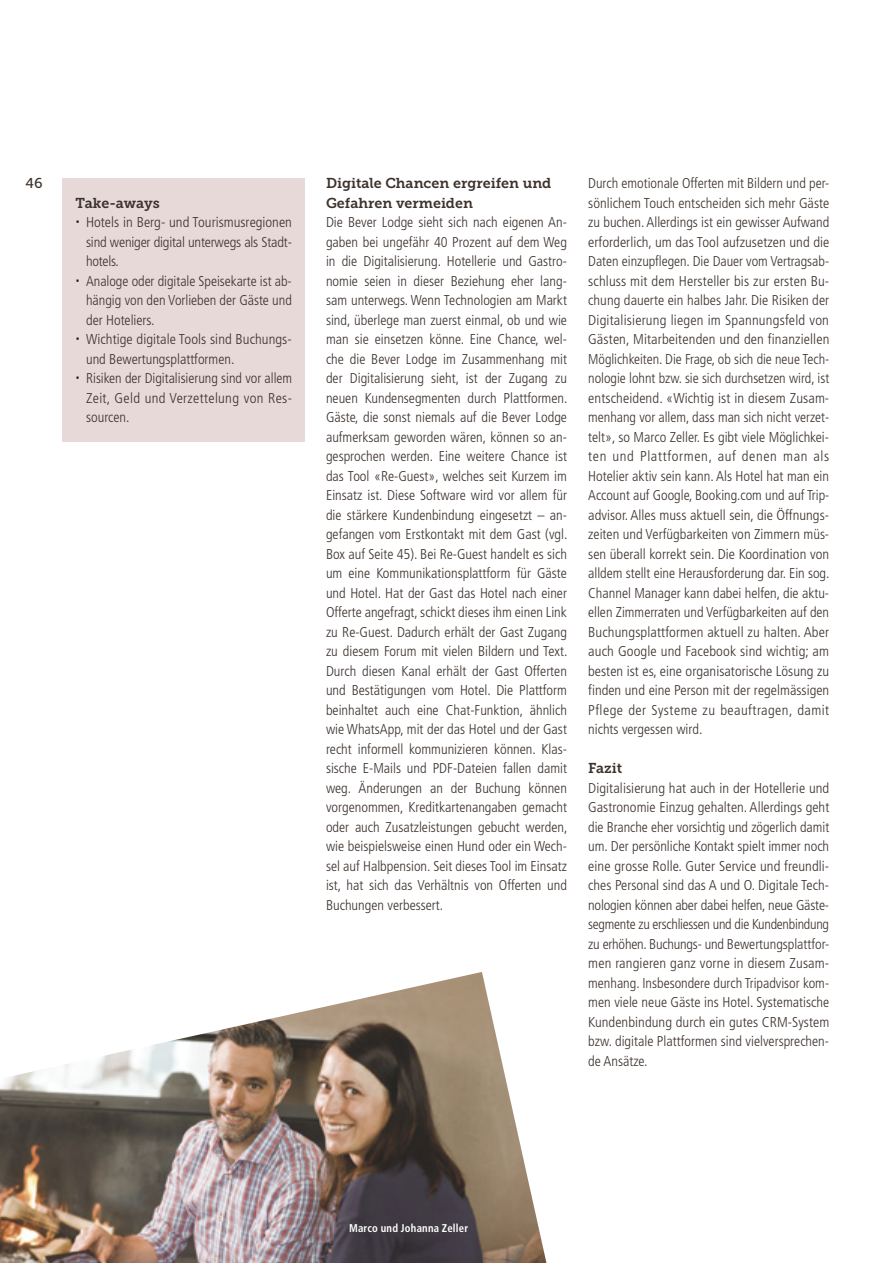
<style>
.page{position:relative;width:893px;height:1263px;background:#fff}
.page>*{position:absolute;margin:0;border:0;box-sizing:border-box;transform-origin:0 0}
.t1{font:300 condensed 14.25px/19.5px "Frutiger";color:#3c322d;text-align:justify}
.t2{font:14.25px/19.5px "Museo Slab 700";color:#3c322d}
.t3{font:14.25px "Museo Slab 500";color:#3c322d}
.t4{font:700 condensed 11.25px "Frutiger";letter-spacing:.02em;color:#fff;scale:.95 1}
</style>
<div class="page">
<div style="left:63px;top:179px;width:242px;height:263px;background:#e7d9d7"></div>
<img style="left:0;top:972px;width:547px;height:291px">
<p class="t3" style="left:25px;top:175px;width:19px">46</p>
<p class="t2" style="left:75px;top:193px;width:86px">Take-aways</p>
<p class="t1" style="left:86px;top:213px;width:208px;text-align:left">Hotels in Berg- und Tourismusregionen sind weniger digital unterwegs als Stadt&shy;hotels.<br>Analoge oder digitale Speisekarte ist ab&shy;hängig von den Vorlieben der Gäste und der Hoteliers.<br>Wichtige digitale Tools sind Buchungs&shy;und Bewertungsplattformen.<br>Risiken der Digitalisierung sind vor allem<br>Zeit, Geld und Verzettelung von Res&shy;sourcen.</p>
<p class="t2" style="left:326px;top:174px;width:227px">Digitale Chancen ergreifen und<br>Gefahren vermeiden</p>
<p class="t1" style="left:326px;top:213px;width:243px">Die Bever Lodge sieht sich nach eigenen An&shy;gaben bei ungefähr 40 Prozent auf dem Weg in die Digitalisierung. Hotellerie und Gastro&shy;nomie seien in dieser Beziehung eher lang&shy;sam unterwegs. Wenn Technologien am Markt sind, überlege man zuerst einmal, ob und wie man sie einsetzen könne. Eine Chance, wel&shy;che die Bever Lodge im Zusammenhang mit der Digitalisierung sieht, ist der Zugang zu neuen Kundensegmenten durch Plattformen.<br>Gäste, die sonst niemals auf die Bever Lodge aufmerksam geworden wären, können so an&shy;gesprochen werden. Eine weitere Chance ist das Tool «Re-Guest», welches seit Kurzem im Einsatz ist. Diese Software wird vor allem für die stärkere Kundenbindung eingesetzt – an&shy;gefangen vom Erstkontakt mit dem Gast (vgl.<br>Box auf Seite 45). Bei Re-Guest handelt es sich um eine Kommunikationsplattform für Gäste und Hotel. Hat der Gast das Hotel nach einer Offerte angefragt, schickt dieses ihm einen Link zu Re-Guest. Dadurch erhält der Gast Zugang zu diesem Forum mit vielen Bildern und Text.<br>Durch diesen Kanal erhält der Gast Offerten und Bestätigungen vom Hotel. Die Plattform beinhaltet auch eine Chat-Funktion, ähnlich wie WhatsApp, mit der das Hotel und der Gast recht informell kommunizieren können. Klas&shy;sische E-Mails und PDF-Dateien fallen damit weg. Änderungen an der Buchung können vorgenommen, Kreditkartenangaben gemacht oder auch Zusatzleistungen gebucht werden, wie beispielsweise einen Hund oder ein Wech&shy;sel auf Halbpension. Seit dieses Tool im Einsatz ist, hat sich das Verhältnis von Offerten und Buchungen verbessert.</p>
<p class="t1" style="left:588px;top:174px;width:243px">Durch emotionale Offerten mit Bildern und per&shy;sönlichem Touch entscheiden sich mehr Gäste zu buchen. Allerdings ist ein gewisser Aufwand erforderlich, um das Tool aufzusetzen und die Daten einzupflegen. Die Dauer vom Vertragsab&shy;schluss mit dem Hersteller bis zur ersten Bu&shy;chung dauerte ein halbes Jahr. Die Risiken der Digitalisierung liegen im Spannungsfeld von Gästen, Mitarbeitenden und den finanziellen Möglichkeiten. Die Frage, ob sich die neue Tech&shy;nologie lohnt bzw. sie sich durchsetzen wird, ist entscheidend. «Wichtig ist in diesem Zusam&shy;menhang vor allem, dass man sich nicht verzet&shy;telt», so Marco Zeller. Es gibt viele Möglichkei&shy;ten und Plattformen, auf denen man als Hotelier aktiv sein kann. Als Hotel hat man ein Account auf Google, Booking.com und auf Trip&shy;advisor. Alles muss aktuell sein, die Öffnungs&shy;zeiten und Verfügbarkeiten von Zimmern müs&shy;sen überall korrekt sein. Die Koordination von alldem stellt eine Herausforderung dar. Ein sog.<br>Channel Manager kann dabei helfen, die aktu&shy;ellen Zimmerraten und Verfügbarkeiten auf den Buchungsplattformen aktuell zu halten. Aber auch Google und Facebook sind wichtig; am besten ist es, eine organisatorische Lösung zu finden und eine Person mit der regelmässigen Pflege der Systeme zu beauftragen, damit nichts vergessen wird.</p>
<p class="t2" style="left:588px;top:759px;width:35px">Fazit</p>
<p class="t1" style="left:588px;top:778px;width:243px">Digitalisierung hat auch in der Hotellerie und Gastronomie Einzug gehalten. Allerdings geht die Branche eher vorsichtig und zögerlich damit um. Der persönliche Kontakt spielt immer noch eine grosse Rolle. Guter Service und freundli&shy;ches Personal sind das A und O. Digitale Tech&shy;nologien können aber dabei helfen, neue Gäste&shy;segmente zu erschliessen und die Kundenbindung zu erhöhen. Buchungs- und Bewertungsplattfor&shy;men rangieren ganz vorne in diesem Zusam&shy;menhang. Insbesondere durch Tripadvisor kom&shy;men viele neue Gäste ins Hotel. Systematische Kundenbindung durch ein gutes CRM-System bzw. digitale Plattformen sind vielversprechen&shy;de Ansätze.</p>
<p class="t4" style="left:349px;top:1221px;width:127px">Marco und Johanna Zeller</p>
</div>
